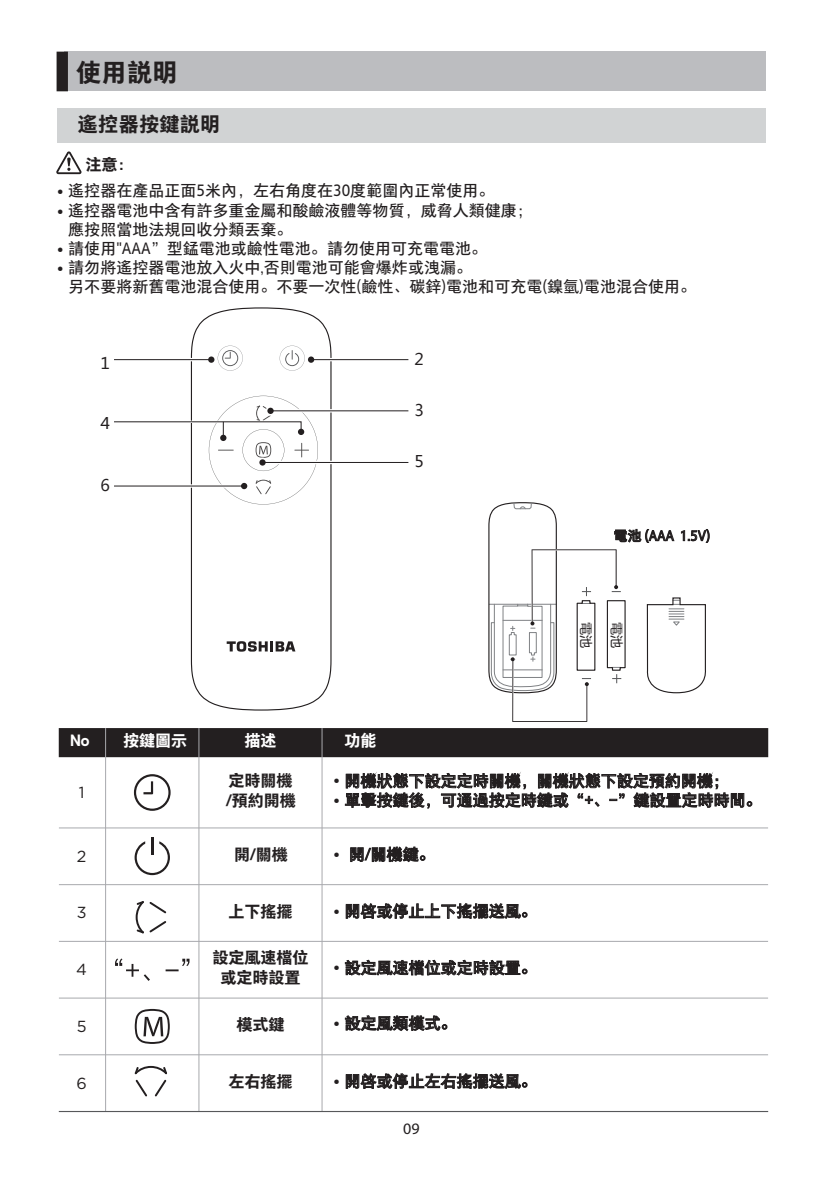
<style>
.page{position:relative;width:823px;height:1191px;background:#fff}
.page>*{position:absolute;margin:0;border:0;box-sizing:border-box;transform-origin:0 0}
.t1{font:25px "FZYOUHK 513 B GBK1 0";color:#231f20}
.t2{font:20px "FZYOUHK 513 B GBK1 0";letter-spacing:.02em;color:#231f20}
.t3{font:16px "FZYOUHK 509 R GBK1 0";color:#231f20}
.t4{font:16px/19.2px "FZYOUHK 513 B GBK1 0";color:#231f20}
.t5{font:16px "FZYOUHK 513 B GBK1 0";color:#fff}
.t6{font:16px "Gotham";color:#231f20}
.t7{font:16px "FZLTHK GBK1 0";color:#231f20}
.t8{font:16px "Myriad Pro";color:#231f20}
.t9{font:14px "FZYOUHK 509 R GBK1 0";color:#231f20}
.t10{font:13px "FZLTHK GBK1 0";color:#231f20}
.s1{font-family:"Microsoft Ya Hei"}
</style>
<div class="page">
<svg style="left:345px;top:903px;width:182px;height:16px"></svg>
<svg style="left:345px;top:959px;width:182px;height:16px"></svg>
<svg style="left:350px;top:846px;width:75px;height:16px"></svg>
<hr style="left:59px;top:884px;width:708px;height:1px;background:#a8a9ad">
<hr style="left:59px;top:941px;width:708px;height:1px;background:#a8a9ad">
<hr style="left:59px;top:997px;width:708px;height:1px;background:#a8a9ad">
<hr style="left:59px;top:1054px;width:708px;height:1px;background:#a8a9ad">
<div style="left:59px;top:728px;width:708px;height:29px;background:#231f20"></div>
<hr style="left:198px;top:728px;width:1px;height:383px;background:#a8a9ad">
<hr style="left:321px;top:728px;width:1px;height:383px;background:#a8a9ad">
<hr style="left:105px;top:728px;width:1px;height:383px;background:#a8a9ad">
<hr style="left:59px;top:827px;width:708px;height:1px;background:#a8a9ad">
<svg style="left:345px;top:773px;width:406px;height:35px"></svg>
<svg style="left:345px;top:1015px;width:102px;height:16px"></svg>
<svg style="left:345px;top:1073px;width:182px;height:16px"></svg>
<hr style="left:59px;top:1111px;width:708px;height:1px;background:#57585a">
<svg style="left:134px;top:774px;width:36px;height:37px"></svg>
<svg style="left:115px;top:958px;width:74px;height:23px"></svg>
<svg style="left:134px;top:837px;width:36px;height:38px"></svg>
<svg style="left:135px;top:1009px;width:35px;height:35px"></svg>
<svg style="left:488px;top:502px;width:221px;height:220px"></svg>
<div style="left:57px;top:109px;width:708px;height:34px;background:#d1d3d4"></div>
<div style="left:64px;top:52px;width:701px;height:39px;background:#bcbdc0"></div>
<div style="left:57px;top:52px;width:11px;height:39px;background:#231f20"></div>
<svg style="left:135px;top:1066px;width:32px;height:30px"></svg>
<svg style="left:135px;top:901px;width:31px;height:32px"></svg>
<svg style="left:190px;top:307px;width:142px;height:404px"></svg>
<svg style="left:217px;top:345px;width:26px;height:26px"></svg>
<svg style="left:279px;top:345px;width:26px;height:26px"></svg>
<svg style="left:226px;top:641px;width:69px;height:11px"></svg>
<hr style="left:311px;top:358px;width:97px;height:3px;background:#fff">
<svg style="left:306px;top:355px;width:10px;height:9px"></svg>
<hr style="left:311px;top:359px;width:97px;height:1px;background:#231f20">
<div style="left:308px;top:356px;width:6px;height:7px;background:#231f20;border-radius:50%"></div>
<hr style="left:114px;top:358px;width:97px;height:3px;background:#fff">
<svg style="left:206px;top:355px;width:10px;height:9px"></svg>
<hr style="left:114px;top:359px;width:97px;height:1px;background:#231f20">
<div style="left:208px;top:356px;width:6px;height:7px;background:#231f20;border-radius:50%"></div>
<hr style="left:270px;top:409px;width:138px;height:3px;background:#fff">
<hr style="left:270px;top:410px;width:138px;height:1px;background:#231f20">
<hr style="left:262px;top:461px;width:146px;height:3px;background:#fff">
<hr style="left:262px;top:462px;width:146px;height:1px;background:#231f20">
<svg style="left:114px;top:396px;width:204px;height:108px"></svg>
<svg style="left:56px;top:151px;width:25px;height:23px"></svg>
<h1 class="t1" style="left:76px;top:59px;width:103px">使用説明</h1>
<p class="t2" style="left:78px;top:113px;width:144px">遙控器按鍵説明</p>
<p class="t4" style="left:85px;top:155px;width:49px">注意：</p>
<p class="t3" style="left:57px;top:182px;width:439px"><span class="s1">•</span> 遙控器在產品正面5米內，左右角度在30度範圍內正常使用。</p>
<p class="t3" style="left:57px;top:201px;width:477px"><span class="s1">•</span> 遙控器電池中含有許多重金屬和酸鹼液體等物質，威脅人類健康；</p>
<p class="t3" style="left:57px;top:240px;width:431px"><span class="s1">•</span> 請使用"AAA”型錳電池或鹼性電池。請勿使用可充電電池。</p>
<p class="t3" style="left:57px;top:259px;width:416px"><span class="s1">•</span> 請勿將遙控器電池放入火中,否則電池可能會爆炸或洩漏。</p>
<p class="t3" style="left:68px;top:221px;width:226px">應按照當地法規回收分類丟棄。</p>
<p class="t3" style="left:68px;top:278px;width:629px">另不要將新舊電池混合使用。不要一次性(鹼性、碳鋅)電池和可充電(鎳氫)電池混合使用。</p>
<p class="t7" style="left:100px;top:353px;width:11px">1</p>
<p class="t7" style="left:100px;top:412px;width:11px">4</p>
<p class="t7" style="left:100px;top:474px;width:11px">6</p>
<p class="t7" style="left:414px;top:348px;width:11px">2</p>
<p class="t7" style="left:414px;top:399px;width:11px">3</p>
<p class="t7" style="left:414px;top:451px;width:11px">5</p>
<p class="t9" style="left:613px;top:528px;width:98px">電池 (AAA 1.5V)</p>
<p class="t10" style="left:594px;top:622px;width:27px;rotate:90deg">電池</p>
<p class="t10" style="left:625px;top:622px;width:27px;rotate:90deg">電池</p>
<p class="t5" style="left:70px;top:732px;width:21px">No</p>
<p class="t5" style="left:123px;top:731px;width:65px">按鍵圖示</p>
<p class="t5" style="left:244px;top:731px;width:34px">描述</p>
<p class="t5" style="left:344px;top:731px;width:33px">功能</p>
<p class="t6" style="left:79px;top:783px;width:7px">1</p>
<p class="t4" style="left:226px;top:771px;width:71px">定時關機/預約開機</p>
<p class="t3" style="left:333px;top:772px;width:397px"><span class="s1">•</span> 開機狀態下設定定時關機，關機狀態下設定預約開機；</p>
<p class="t3" style="left:333px;top:791px;width:430px"><span class="s1">•</span> 單擊按鍵後，可通過按定時鍵或“+、-”鍵設置定時時間。</p>
<p class="t6" style="left:77px;top:847px;width:11px">2</p>
<p class="t4" style="left:234px;top:845px;width:55px">開/關機</p>
<p class="t3" style="left:333px;top:845px;width:103px"><span class="s1">•</span> 開/關機鍵。</p>
<p class="t6" style="left:77px;top:904px;width:11px">3</p>
<p class="t4" style="left:228px;top:901px;width:65px">上下搖擺</p>
<p class="t3" style="left:333px;top:902px;width:205px"><span class="s1">•</span> 開啓或停止上下搖擺送風。</p>
<p class="t6" style="left:76px;top:960px;width:12px">4</p>
<p class="t6" style="left:77px;top:1017px;width:11px">5</p>
<p class="t4" style="left:212px;top:948px;width:97px;text-align:center">設定風速檔位或定時設置</p>
<p class="t4" style="left:236px;top:1015px;width:49px">模式鍵</p>
<p class="t3" style="left:333px;top:959px;width:205px"><span class="s1">•</span> 設定風速檔位或定時設置。</p>
<p class="t3" style="left:333px;top:1014px;width:125px"><span class="s1">•</span> 設定風類模式。</p>
<p class="t6" style="left:76px;top:1074px;width:12px">6</p>
<p class="t4" style="left:228px;top:1071px;width:66px">左右搖擺</p>
<p class="t3" style="left:333px;top:1072px;width:205px"><span class="s1">•</span> 開啓或停止左右搖擺送風。</p>
<p class="t8" style="left:403px;top:1119px;width:18px">09</p>
</div>
